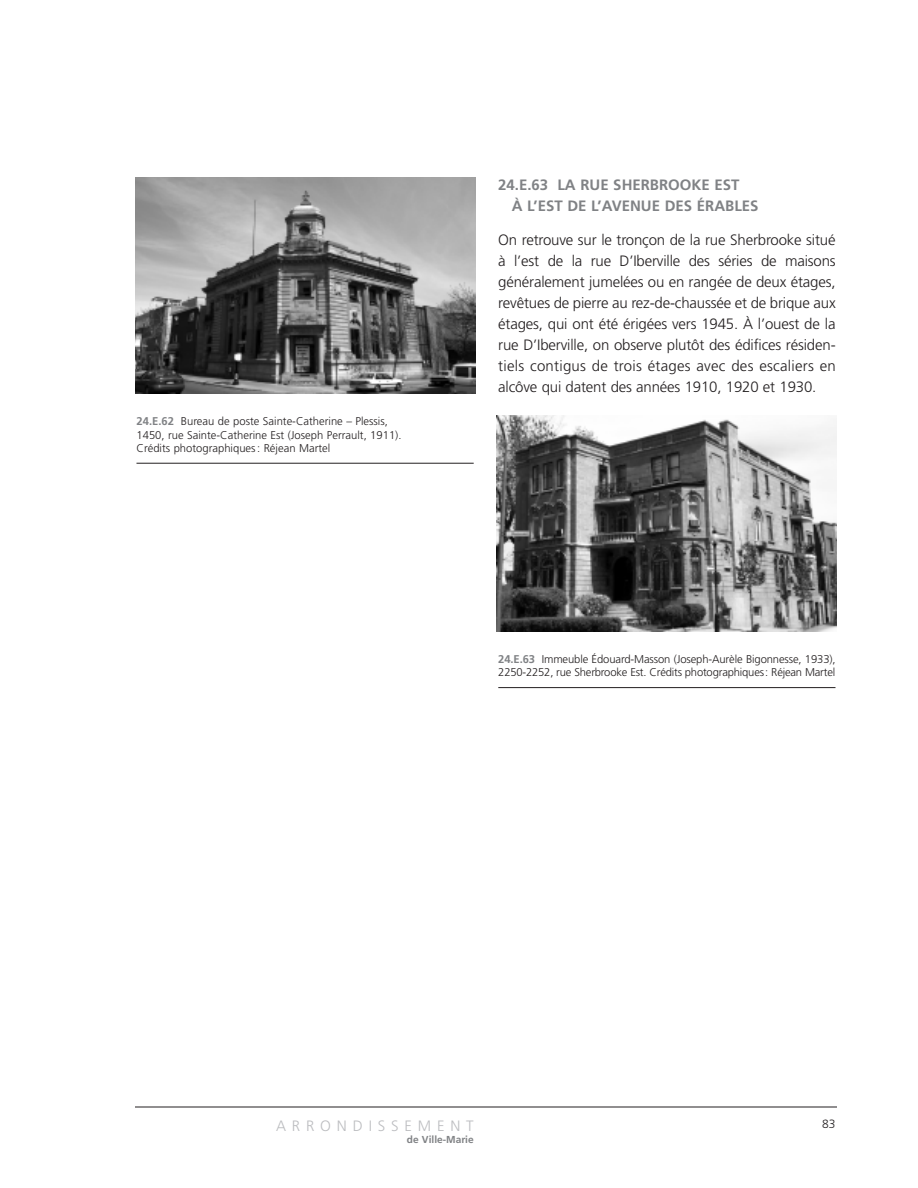
<style>
.page{position:relative;width:918px;height:1188px;background:#fff}
.page>*{position:absolute;margin:0;border:0;box-sizing:border-box;transform-origin:0 0}
.t1{font:300 15px/21px "Frutiger";letter-spacing:-.01em;color:#231f20;text-align:justify}
.t2{font:700 15px/21px "Frutiger";color:#808285}
.t3{font:300 15px "Frutiger";letter-spacing:.39em;color:#bcbdc0}
.t4{font:300 12px "Frutiger";color:#231f20}
.t5{font:300 11.25px/13.5px "Frutiger";color:#231f20}
.t6{font:700 10.2px "Frutiger";color:#808285}
.s1{font-weight:700;color:#808285}
</style>
<div class="page">
<hr style="left:135px;top:1107px;width:702px;height:1px;background:#231f20">
<hr style="left:136px;top:463px;width:338px;height:1px;background:#231f20">
<img style="left:135px;top:177px;width:340px;height:216px">
<hr style="left:498px;top:687px;width:338px;height:1px;background:#231f20">
<img style="left:497px;top:415px;width:340px;height:216px">
<p class="t5" style="left:136px;top:415px;width:267px"><span class="s1">24.E.62</span> Bureau de poste Sainte-Catherine – Plessis,<br>1450, rue Sainte-Catherine Est (Joseph Perrault, 1911).<br>Crédits photographiques : Réjean Martel</p>
<p class="t2" style="left:512px;top:175px;width:248px;text-indent:-14px">24.E.63 LA RUE SHERBROOKE EST<br>À L’EST DE L’AVENUE DES ÉRABLES</p>
<p class="t1" style="left:498px;top:231px;width:339px">On retrouve sur le tronçon de la rue Sherbrooke situé à l’est de la rue D’Iberville des séries de maisons généralement jumelées ou en rangée de deux étages, revêtues de pierre au rez-de-chaussée et de brique aux étages, qui ont été érigées vers 1945. À l’ouest de la rue D’Iberville, on observe plutôt des édifices résiden&shy;tiels contigus de trois étages avec des escaliers en alcôve qui datent des années 1910, 1920 et 1930.</p>
<p class="t5" style="left:498px;top:653px;width:339px"><span class="s1">24.E.63</span> Immeuble Édouard-Masson (Joseph-Aurèle Bigonnesse, 1933),<br>2250-2252, rue Sherbrooke Est. Crédits photographiques: Réjean Martel</p>
<p class="t3" style="left:276px;top:1119px;width:199px">ARRONDISSEMENT</p>
<p class="t4" style="left:822px;top:1119px;width:15px">83</p>
<p class="t6" style="left:407px;top:1135px;width:68px">de Ville-Marie</p>
</div>
